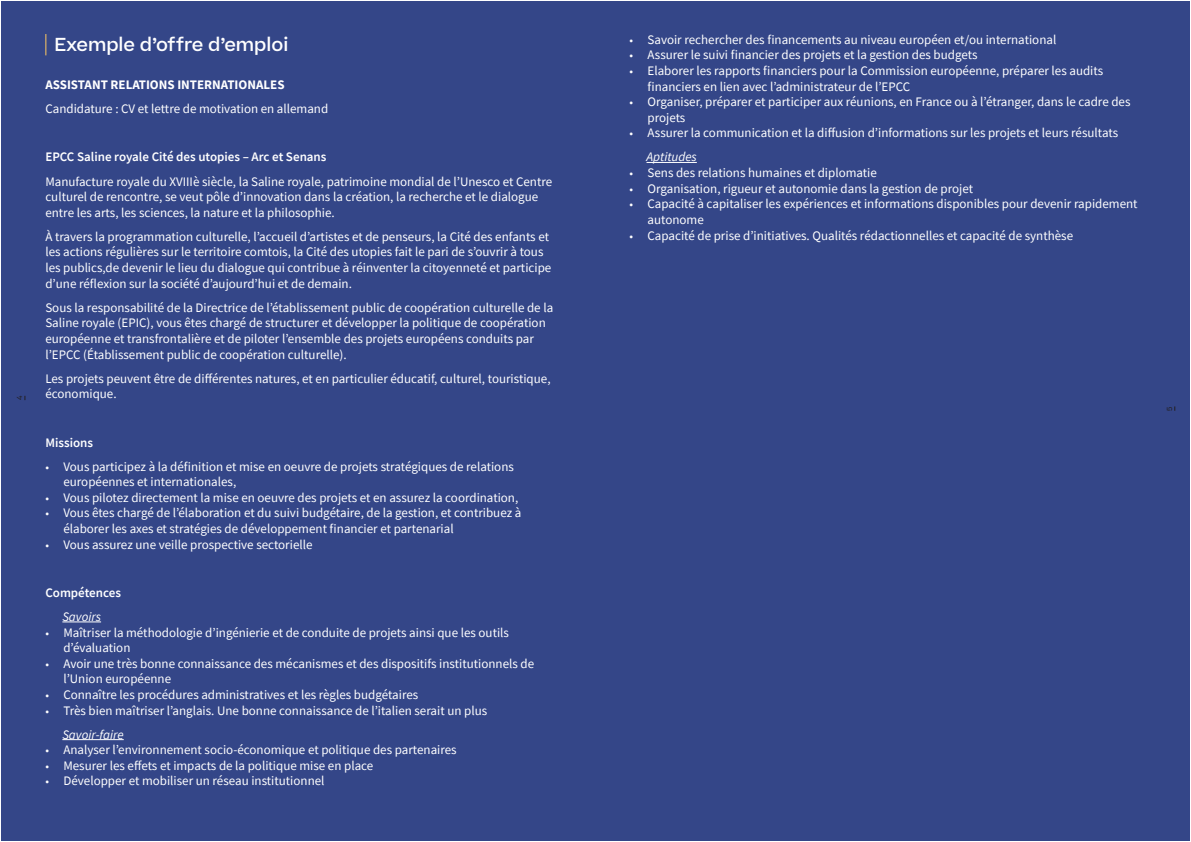
<style>
.page{position:relative;width:1191px;height:842px;background:#fff}
.page>*{position:absolute;margin:0;border:0;box-sizing:border-box;transform-origin:0 0}
.t1{font:500 18px "Beatrice";color:#fff}
.t2{font:13px/15.6px "Source Sans Pro";color:#fff}
.t3{font:600 13px "Source Sans Pro";color:#fff}
.t4{font:700 13px "Source Sans Pro";color:#fff}
.t5{font:italic 13px "Source Sans Pro";color:#fff}
.t6{font:7px "Beatrice";color:#231f20}
.s1{font-size:12px}
</style>
<div class="page">
<div style="left:0;top:1px;width:1190px;height:840px;background:#344688"></div>
<svg style="left:45px;top:34px;width:1px;height:21px"></svg>
<hr style="left:62px;top:622px;width:39px;height:1px;background:#fff">
<hr style="left:62px;top:739px;width:62px;height:1px;background:#fff">
<hr style="left:646px;top:162px;width:51px;height:1px;background:#fff">
<p class="t6" style="left:15px;top:404px;width:10px;rotate:-90deg">44</p>
<p class="t1" style="left:54px;top:33px;width:235px">Exemple d’offre d’emploi</p>
<p class="t4" style="left:45px;top:76px;width:241px">ASSISTANT RELATIONS INTERNATIONALES</p>
<p class="t2" style="left:45px;top:101px;width:284px">Candidature : CV et lettre de motivation en allemand</p>
<p class="t3" style="left:45px;top:149px;width:283px">EPCC Saline royale Cité des utopies – Arc et Senans</p>
<p class="t2" style="left:45px;top:173px;width:508px">Manufacture royale du XVIIIè siècle, la Saline royale, patrimoine mondial de l’Unesco et Centre culturel de rencontre, se veut pôle d’innovation dans la création, la recherche et le dialogue entre les arts, les sciences, la nature et la philosophie.</p>
<p class="t2" style="left:45px;top:229px;width:507px">À travers la programmation culturelle, l’accueil d’artistes et de penseurs, la Cité des enfants et les actions régulières sur le territoire comtois, la Cité des utopies fait le pari de s’ouvrir à tous les publics,de devenir le lieu du dialogue qui contribue à réinventer la citoyenneté et participe d’une réflexion sur la société d’aujourd’hui et de demain.</p>
<p class="t2" style="left:45px;top:300px;width:509px">Sous la responsabilité de la Directrice de l’établissement public de coopération culturelle de la Saline royale (EPIC), vous êtes chargé de structurer et développer la politique de coopération européenne et transfrontalière et de piloter l’ensemble des projets européens conduits par l’EPCC (Établissement public de coopération culturelle).</p>
<p class="t2" style="left:45px;top:370px;width:507px">Les projets peuvent être de différentes natures, et en particulier éducatif, culturel, touristique, économique.</p>
<p class="t3" style="left:45px;top:434px;width:49px">Missions</p>
<p class="t2" style="left:63px;top:458px;width:452px;text-indent:-18px"><span class="s1">•</span> Vous participez à la définition et mise en oeuvre de projets stratégiques de relations européennes et internationales,</p>
<p class="t2" style="left:45px;top:490px;width:474px"><span class="s1">•</span> Vous pilotez directement la mise en oeuvre des projets et en assurez la coordination,</p>
<p class="t2" style="left:63px;top:505px;width:459px;text-indent:-18px"><span class="s1">•</span> Vous êtes chargé de l’élaboration et du suivi budgétaire, de la gestion, et contribuez à élaborer les axes et stratégies de développement financier et partenarial</p>
<p class="t2" style="left:45px;top:536px;width:269px"><span class="s1">•</span> Vous assurez une veille prospective sectorielle</p>
<p class="t3" style="left:45px;top:584px;width:77px">Compétences</p>
<p class="t5" style="left:62px;top:608px;width:40px">Savoirs</p>
<p class="t2" style="left:63px;top:624px;width:447px;text-indent:-18px"><span class="s1">•</span> Maîtriser la méthodologie d’ingénierie et de conduite de projets ainsi que les outils d’évaluation</p>
<p class="t2" style="left:63px;top:655px;width:472px;text-indent:-18px"><span class="s1">•</span> Avoir une très bonne connaissance des mécanismes et des dispositifs institutionnels de l’Union européenne</p>
<p class="t2" style="left:45px;top:687px;width:374px"><span class="s1">•</span> Connaître les procédures administratives et les règles budgétaires</p>
<p class="t2" style="left:45px;top:702px;width:443px"><span class="s1">•</span> Très bien maîtriser l’anglais. Une bonne connaissance de l’italien serait un plus</p>
<p class="t5" style="left:62px;top:726px;width:63px">Savoir-faire</p>
<p class="t2" style="left:45px;top:742px;width:413px"><span class="s1">•</span> Analyser l’environnement socio-économique et politique des partenaires</p>
<p class="t2" style="left:45px;top:758px;width:329px"><span class="s1">•</span> Mesurer les effets et impacts de la politique mise en place</p>
<p class="t2" style="left:45px;top:773px;width:281px"><span class="s1">•</span> Développer et mobiliser un réseau institutionnel</p>
<p class="t2" style="left:629px;top:32px;width:428px"><span class="s1">•</span> Savoir rechercher des financements au niveau européen et/ou international</p>
<p class="t2" style="left:629px;top:47px;width:349px"><span class="s1">•</span> Assurer le suivi financier des projets et la gestion des budgets</p>
<p class="t2" style="left:647px;top:63px;width:457px;text-indent:-18px"><span class="s1">•</span> Elaborer les rapports financiers pour la Commission européenne, préparer les audits financiers en lien avec l’administrateur de l’EPCC</p>
<p class="t2" style="left:647px;top:94px;width:484px;text-indent:-18px"><span class="s1">•</span> Organiser, préparer et participer aux réunions, en France ou à l’étranger, dans le cadre des projets</p>
<p class="t2" style="left:629px;top:125px;width:490px"><span class="s1">•</span> Assurer la communication et la diffusion d’informations sur les projets et leurs résultats</p>
<p class="t5" style="left:646px;top:149px;width:52px">Aptitudes</p>
<p class="t2" style="left:629px;top:165px;width:249px"><span class="s1">•</span> Sens des relations humaines et diplomatie</p>
<p class="t2" style="left:629px;top:180px;width:345px"><span class="s1">•</span> Organisation, rigueur et autonomie dans la gestion de projet</p>
<p class="t2" style="left:647px;top:196px;width:491px;text-indent:-18px"><span class="s1">•</span> Capacité à capitaliser les expériences et informations disponibles pour devenir rapidement autonome</p>
<p class="t2" style="left:629px;top:227px;width:445px"><span class="s1">•</span> Capacité de prise d’initiatives. Qualités rédactionnelles et capacité de synthèse</p>
<p class="t6" style="left:1164px;top:411px;width:6px;rotate:-90deg">5</p>
</div>
